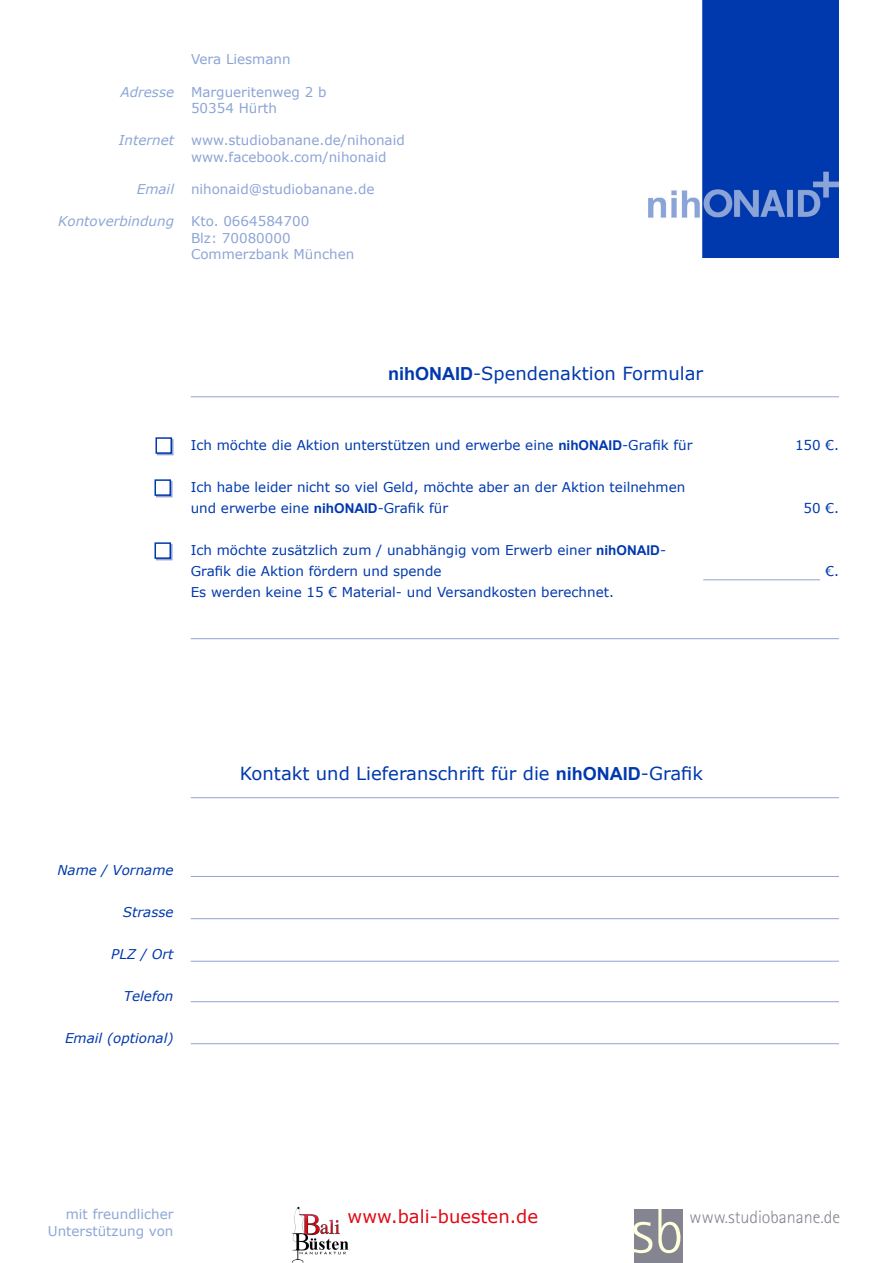
<style>
.page{position:relative;width:893px;height:1263px;background:#fff}
.page>*{position:absolute;margin:0;border:0;box-sizing:border-box;transform-origin:0 0}
.t1{font:300 63px "Rotis Sans Serif 45";color:#ffffde}
.t2{font:18px "Verdana";color:#0039ad}
.t3{font:18px "Verdana";color:#e10714}
.t4{font:300 18px "Rotis Sans Serif 45";color:#858592}
.t5{font:13.5px/21px "Verdana";color:#0039ad}
.t6{font:13.5px/16.2px "Verdana";color:#8da4d6}
.t7{font:italic 13.5px "Verdana";color:#0039ad}
.t8{font:italic 13.5px "Verdana";color:#8ca7d6}
.t9{font:13.5px/16.2px "Verdana";color:#8ca7d6;text-align:right}
.s1{font-family:"Arial";font-weight:700}
</style>
<div class="page">
<img style="left:649px;top:0;width:190px;height:257px">
<hr style="left:191px;top:396px;width:648px;height:1px;background:#8fa4d1">
<hr style="left:703px;top:579px;width:117px;height:1px;background:#8fa4d1">
<svg style="left:157px;top:439px;width:17px;height:16px"></svg>
<div style="left:156px;top:481px;width:16px;height:16px;background:#8fa4d1"></div>
<div style="left:156px;top:544px;width:16px;height:16px;background:#8fa4d1"></div>
<div style="left:156px;top:437px;width:16px;height:17px;background:#fff;border:2px solid #0039ad"></div>
<div style="left:154px;top:479px;width:17px;height:17px;background:#fff;border:2px solid #0039ad"></div>
<div style="left:154px;top:542px;width:17px;height:17px;background:#fff;border:2px solid #0039ad"></div>
<hr style="left:191px;top:638px;width:648px;height:1px;background:#8fa4d1">
<hr style="left:191px;top:797px;width:648px;height:1px;background:#8fa4d1">
<hr style="left:191px;top:876px;width:648px;height:1px;background:#8fa4d1">
<hr style="left:191px;top:918px;width:648px;height:1px;background:#8fa4d1">
<hr style="left:191px;top:961px;width:648px;height:1px;background:#8fa4d1">
<hr style="left:191px;top:1001px;width:648px;height:1px;background:#8fa4d1">
<hr style="left:191px;top:1043px;width:648px;height:1px;background:#8fa4d1">
<div style="left:634px;top:1209px;width:49px;height:54px;background:#858592"></div>
<img style="left:292px;top:1206px;width:57px;height:57px">
<p class="t8" style="left:121px;top:83px;width:55px">Adresse</p>
<p class="t8" style="left:119px;top:132px;width:57px">Internet</p>
<p class="t8" style="left:137px;top:180px;width:39px">Email</p>
<p class="t8" style="left:58px;top:213px;width:117px">Kontoverbindung</p>
<p class="t6" style="left:191px;top:51px;width:101px">Vera Liesmann</p>
<p class="t6" style="left:191px;top:83px;width:137px">Margueritenweg 2 b<br>50354 Hürth</p>
<p class="t6" style="left:191px;top:132px;width:215px">www.studiobanane.de/nihonaid www.facebook.com/nihonaid</p>
<p class="t6" style="left:191px;top:180px;width:185px">nihonaid@studiobanane.de</p>
<p class="t6" style="left:191px;top:213px;width:165px">Kto. 0664584700<br>Blz: 70080000<br>Commerzbank München</p>
<p class="t2" style="left:388px;top:362px;width:316px"><span class="s1">nihONAID</span>-Spendenaktion Formular</p>
<p class="t5" style="left:191px;top:434px;width:503px">Ich möchte die Aktion unterstützen und erwerbe eine <span class="s1">nihONAID</span>-Grafik für</p>
<p class="t5" style="left:191px;top:476px;width:496px">Ich habe leider nicht so viel Geld, möchte aber an der Aktion teilnehmen und erwerbe eine <span class="s1">nihONAID</span>-Grafik für</p>
<p class="t5" style="left:191px;top:539px;width:477px">Ich möchte zusätzlich zum / unabhängig vom Erwerb einer <span class="s1">nihONAID</span>-<br>Grafik die Aktion fördern und spende</p>
<p class="t5" style="left:191px;top:581px;width:425px">Es werden keine 15 € Material- und Versandkosten berechnet.</p>
<p class="t7" style="left:57px;top:861px;width:118px">Name / Vorname</p>
<p class="t7" style="left:123px;top:903px;width:52px">Strasse</p>
<p class="t7" style="left:111px;top:945px;width:64px">PLZ / Ort</p>
<p class="t7" style="left:124px;top:987px;width:51px">Telefon</p>
<p class="t7" style="left:65px;top:1029px;width:110px">Email (optional)</p>
<p class="t2" style="left:240px;top:762px;width:465px">Kontakt und Lieferanschrift für die <span class="s1">nihONAID</span>-Grafik</p>
<p class="t5" style="left:795px;top:434px;width:46px">150 €.</p>
<p class="t5" style="left:804px;top:497px;width:37px">50 €.</p>
<p class="t5" style="left:825px;top:560px;width:15px">€.</p>
<p class="t9" style="left:48px;top:1206px;width:127px">mit freundlicher<br>Unterstützung von</p>
<h2 class="t3" style="left:348px;top:1205px;width:192px">www.bali-buesten.de</h2>
<h2 class="t4" style="left:690px;top:1207px;width:152px">www.studiobanane.de</h2>
<h1 class="t1" style="left:631px;top:1195px;width:54px">sb</h1>
</div>
